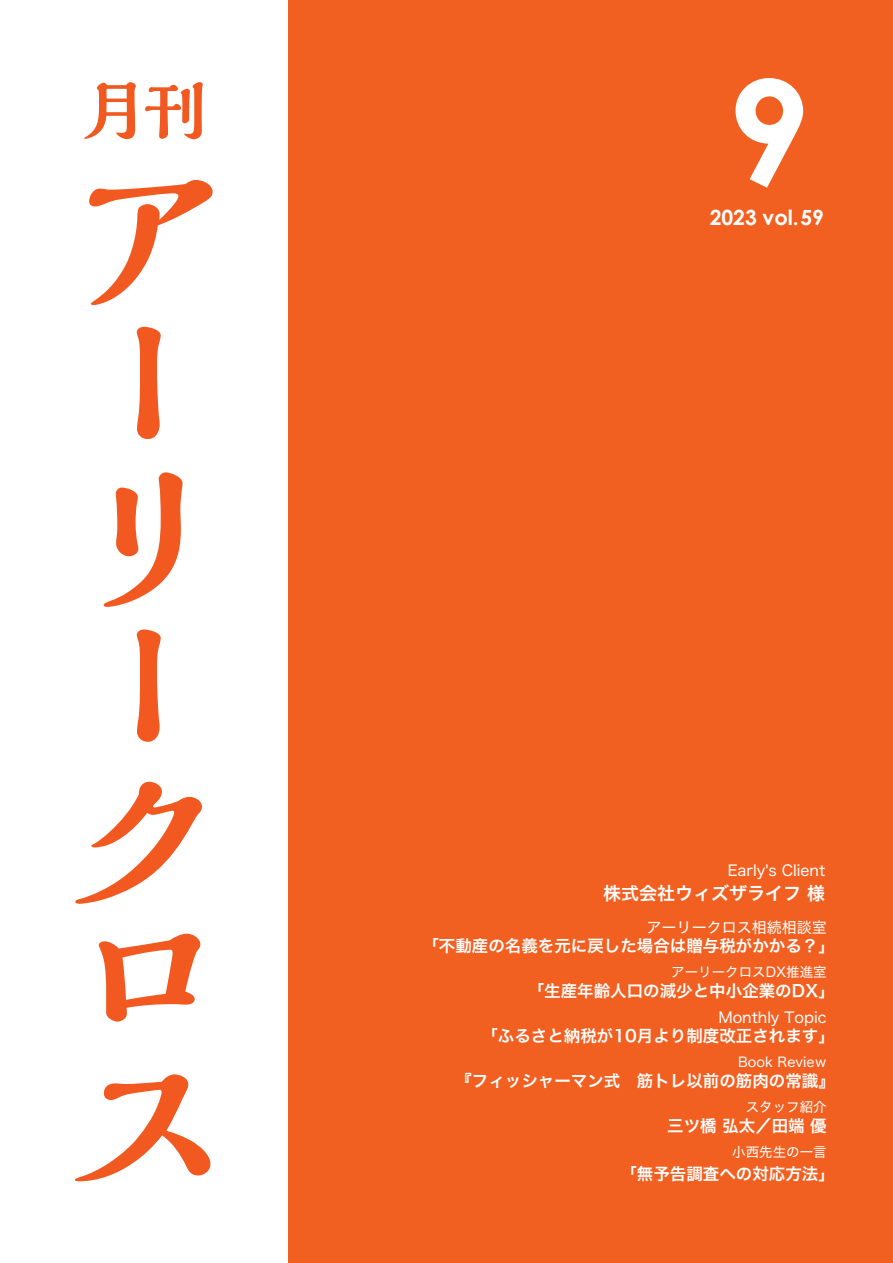
<style>
.page{position:relative;width:893px;height:1263px;background:#fff}
.page>*{position:absolute;margin:0;border:0;box-sizing:border-box;transform-origin:0 0}
.t1{font:177px/132.8px "P Kaimin So Std N Heavy 90 pv RKSJ V";color:#f15921}
.t2{font:700 145.5px "Century Gothic Pro";color:#fff}
.t3{font:141.6px "P Kaimin So Std N Heavy 90 pv RKSJ V";color:#f15921;scale:1.25 1}
.t4{font:66px "P Kaimin So Std N Heavy 90 pv RKSJ H";color:#f15921}
.t5{font:700 21px "Century Gothic Pro";color:#fff}
.t6{font:18px "Hira Kaku Std N W6 90 pv RKSJ H";color:#fff}
.t7{font:16.5px "Hira Kaku Std N W6 90 pv RKSJ H";color:#fff}
.t8{font:15px "Hira Kaku Std N W4 90 pv RKSJ H";color:#fff}
.t9{font:13.5px "Hira Kaku Std N W4 90 pv RKSJ H";color:#fff}
</style>
<div class="page">
<div style="left:288px;top:0;width:605px;height:1263px;background:#f26021"></div>
<h3 class="t4" style="left:83px;top:65px;width:129px">月刊</h3>
<h1 class="t1" style="left:61px;top:158px;width:153px">ア</h1>
<h3 class="t3" style="left:61px;top:287px;width:81px">ー</h3>
<h1 class="t1" style="left:61px;top:461px;width:123px">リ</h1>
<h3 class="t3" style="left:61px;top:589px;width:81px">ー</h3>
<h1 class="t1" style="left:61px;top:764px;width:142px">クロ</h1>
<h1 class="t1" style="left:61px;top:1047px;width:151px">ス</h1>
<h2 class="t2" style="left:726px;top:42px;width:85px">9</h2>
<p class="t5" style="left:710px;top:204px;width:116px">2023 vol.59</p>
<p class="t8" style="left:728px;top:859px;width:99px">Early's Client</p>
<p class="t6" style="left:603px;top:879px;width:223px">株式会社ウィズザライフ 様</p>
<p class="t8" style="left:647px;top:916px;width:181px">アーリークロス相続相談室</p>
<p class="t7" style="left:422px;top:933px;width:414px">「不動産の名義を元に戻した場合は贈与税がかかる？」</p>
<p class="t9" style="left:671px;top:961px;width:157px">アーリークロスDX推進室</p>
<p class="t7" style="left:528px;top:978px;width:309px">「生産年齢人口の減少と中小企業のDX」</p>
<p class="t8" style="left:718px;top:1006px;width:110px">Monthly Topic</p>
<p class="t7" style="left:481px;top:1023px;width:355px">「ふるさと納税が10月より制度改正されます」</p>
<p class="t9" style="left:738px;top:1051px;width:90px">Book Review</p>
<p class="t7" style="left:455px;top:1068px;width:381px">『フィッシャーマン式　筋トレ以前の筋肉の常識』</p>
<p class="t9" style="left:746px;top:1096px;width:82px">スタッフ紹介</p>
<p class="t7" style="left:667px;top:1113px;width:161px">三ツ橋 弘太／田端 優</p>
<p class="t9" style="left:732px;top:1141px;width:96px">小西先生の一言</p>
<p class="t7" style="left:620px;top:1161px;width:216px">「無予告調査への対応方法」</p>
</div>
